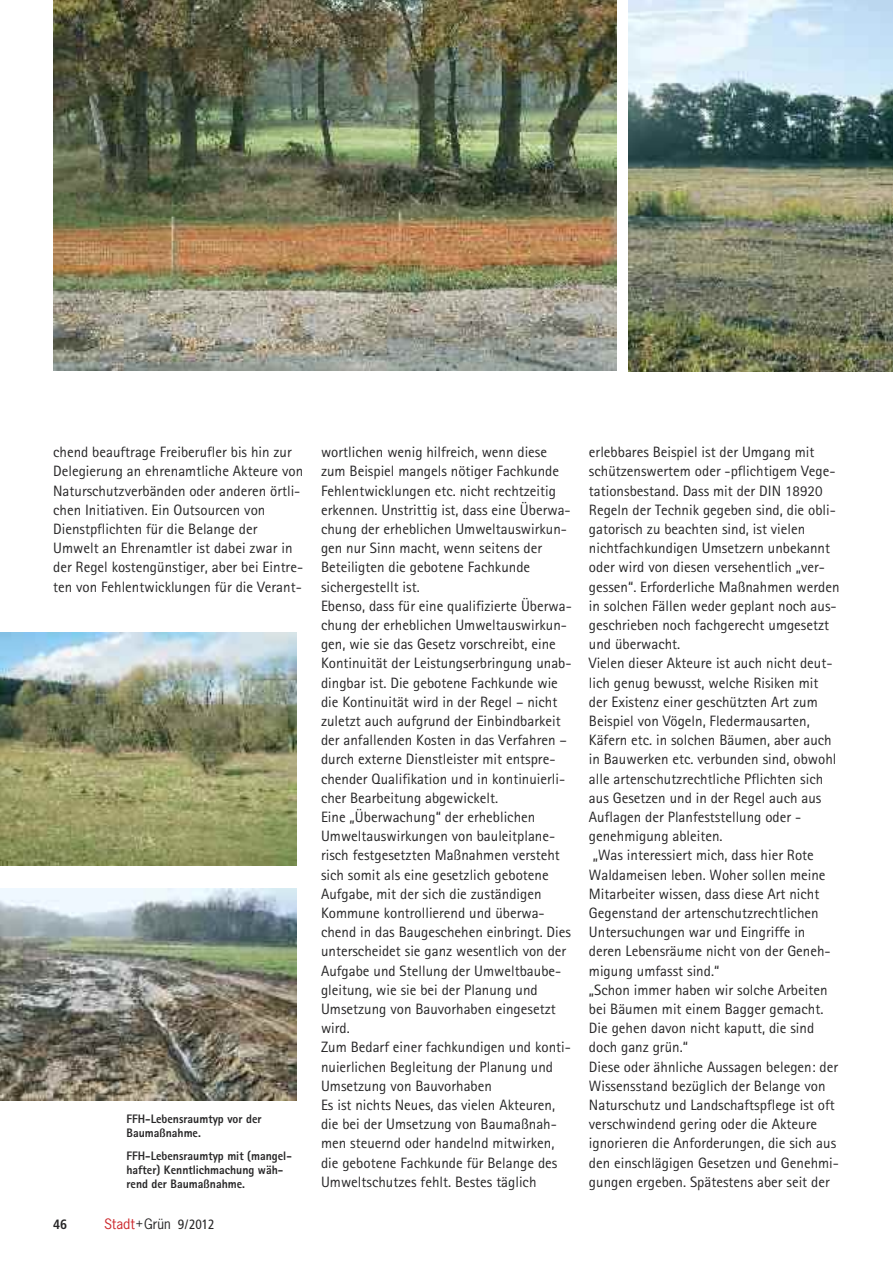
<style>
.page{position:relative;width:893px;height:1263px;background:#fff}
.page>*{position:absolute;margin:0;border:0;box-sizing:border-box;transform-origin:0 0}
.t1{font:15px/19.2px "Agfa Rotis Sans Serif";color:#272627}
.t2{font:condensed 13.5px "Frutiger";color:#272627}
.t3{font:700 condensed 13.5px "Frutiger";color:#272627}
.t4{font:800 12.3px/14.2px "Agfa Rotis Sans Serif";color:#272627;scale:.96 1}
.s1{font-family:"News Gothic";font-stretch:normal;color:#cc262b}
.s2{font-family:"News Gothic";font-stretch:normal;font-size:12px}
.s3{font-family:"News Gothic";font-stretch:normal}
</style>
<div class="page">
<img style="left:53px;top:0;width:563px;height:370px">
<img style="left:0;top:889px;width:297px;height:212px">
<img style="left:0;top:633px;width:297px;height:233px">
<img style="left:629px;top:0;width:264px;height:372px">
<p class="t1" style="left:53px;top:444px;width:252px">chend beauftrage Freiberufler bis hin zur Delegierung an ehrenamtliche Akteure von Naturschutzverbänden oder anderen örtli&shy;chen Initiativen. Ein Outsourcen von Dienstpflichten für die Belange der Umwelt an Ehrenamtler ist dabei zwar in der Regel kostengünstiger, aber bei Eintre&shy;ten von Fehlentwicklungen für die Verant-</p>
<p class="t1" style="left:589px;top:444px;width:252px">erlebbares Beispiel ist der Umgang mit schützenswertem oder -pflichtigem Vege&shy;tationsbestand. Dass mit der DIN 18920<br>Regeln der Technik gegeben sind, die obli&shy;gatorisch zu beachten sind, ist vielen nichtfachkundigen Umsetzern unbekannt oder wird von diesen versehentlich „ver&shy;gessen“. Erforderliche Maßnahmen werden in solchen Fällen weder geplant noch aus&shy;geschrieben noch fachgerecht umgesetzt und überwacht.<br>Vielen dieser Akteure ist auch nicht deut&shy;lich genug bewusst, welche Risiken mit der Existenz einer geschützten Art zum Beispiel von Vögeln, Fledermausarten, Käfern etc. in solchen Bäumen, aber auch in Bauwerken etc. verbunden sind, obwohl alle artenschutzrechtliche Pflichten sich aus Gesetzen und in der Regel auch aus Auflagen der Planfeststellung oder - genehmigung ableiten.<br>„Was interessiert mich, dass hier Rote Waldameisen leben. Woher sollen meine Mitarbeiter wissen, dass diese Art nicht Gegenstand der artenschutzrechtlichen Untersuchungen war und Eingriffe in deren Lebensräume nicht von der Geneh&shy;migung umfasst sind.“<br>„Schon immer haben wir solche Arbeiten bei Bäumen mit einem Bagger gemacht.<br>Die gehen davon nicht kaputt, die sind doch ganz grün.“<br>Diese oder ähnliche Aussagen belegen: der Wissensstand bezüglich der Belange von Naturschutz und Landschaftspflege ist oft verschwindend gering oder die Akteure ignorieren die Anforderungen, die sich aus den einschlägigen Gesetzen und Genehmi&shy;gungen ergeben. Spätestens aber seit der</p>
<p class="t3" style="left:53px;top:1218px;width:16px">46</p>
<p class="t2" style="left:104px;top:1218px;width:112px"><span class="s1">Stadt</span><span class="s2">+</span><span class="s3">Grün</span> 9/2012</p>
<p class="t1" style="left:321px;top:444px;width:252px">wortlichen wenig hilfreich, wenn diese zum Beispiel mangels nötiger Fachkunde Fehlentwicklungen etc. nicht rechtzeitig erkennen. Unstrittig ist, dass eine Überwa&shy;chung der erheblichen Umweltauswirkun&shy;gen nur Sinn macht, wenn seitens der Beteiligten die gebotene Fachkunde sichergestellt ist.<br>Ebenso, dass für eine qualifizierte Überwa&shy;chung der erheblichen Umweltauswirkun&shy;gen, wie sie das Gesetz vorschreibt, eine Kontinuität der Leistungserbringung unab&shy;dingbar ist. Die gebotene Fachkunde wie die Kontinuität wird in der Regel – nicht zuletzt auch aufgrund der Einbindbarkeit der anfallenden Kosten in das Verfahren – durch externe Dienstleister mit entspre&shy;chender Qualifikation und in kontinuierli&shy;cher Bearbeitung abgewickelt.<br>Eine „Überwachung“ der erheblichen Umweltauswirkungen von bauleitplane&shy;risch festgesetzten Maßnahmen versteht sich somit als eine gesetzlich gebotene Aufgabe, mit der sich die zuständigen Kommune kontrollierend und überwa&shy;chend in das Baugeschehen einbringt. Dies unterscheidet sie ganz wesentlich von der Aufgabe und Stellung der Umweltbaube&shy;gleitung, wie sie bei der Planung und Umsetzung von Bauvorhaben eingesetzt wird.<br>Zum Bedarf einer fachkundigen und konti&shy;nuierlichen Begleitung der Planung und Umsetzung von Bauvorhaben<br>Es ist nichts Neues, das vielen Akteuren, die bei der Umsetzung von Baumaßnah&shy;men steuernd oder handelnd mitwirken, die gebotene Fachkunde für Belange des Umweltschutzes fehlt. Bestes täglich</p>
<p class="t4" style="left:126px;top:1113px;width:142px">FFH-Lebensraumtyp vor der<br>Baumaßnahme.</p>
<p class="t4" style="left:126px;top:1149px;width:174px">FFH-Lebensraumtyp mit (mangel&shy;hafter) Kenntlichmachung wäh&shy;rend der Baumaßnahme.</p>
</div>
